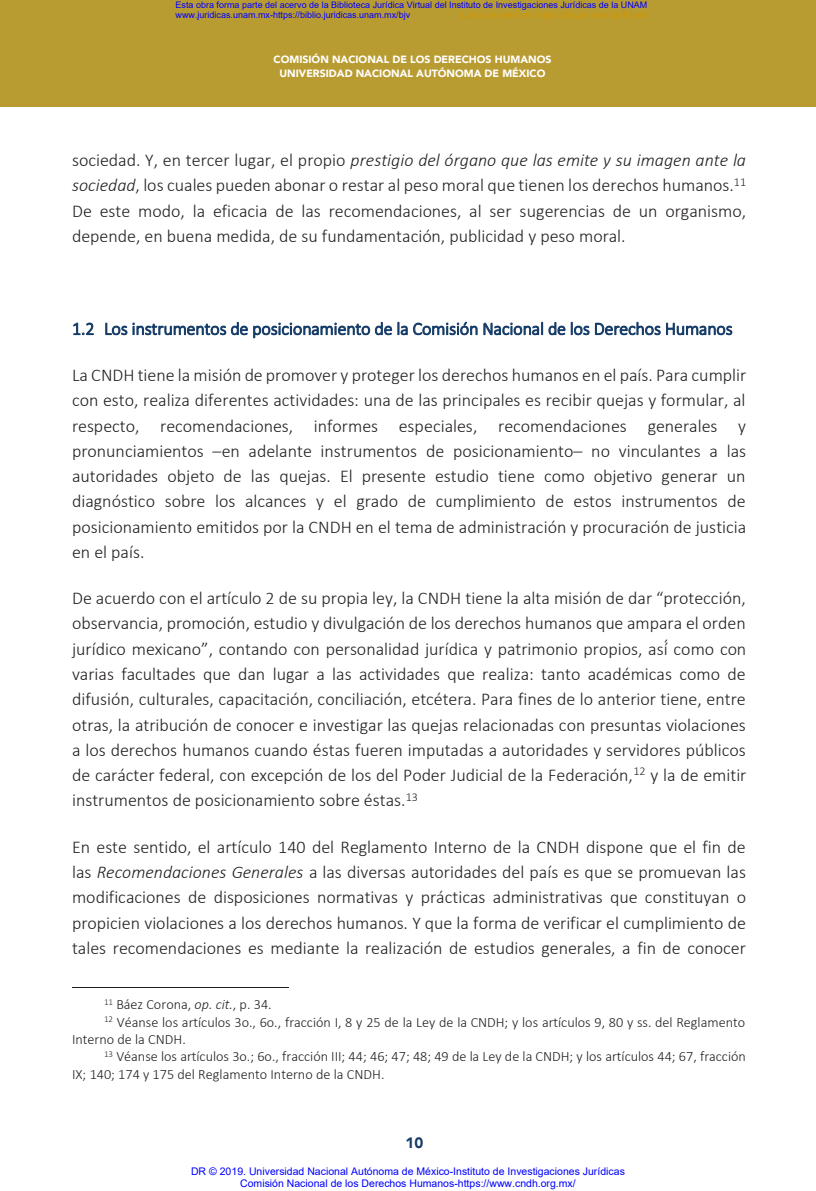
<style>
.page{position:relative;width:816px;height:1191px;background:#fff}
.page>*{position:absolute;margin:0;border:0;box-sizing:border-box;transform-origin:0 0}
.t1{font:300 18px/25.2px "Calibri";color:#231f20;text-align:justify}
.t2{font:300 18px "Calibri";letter-spacing:-.01em;color:#163c68}
.t3{font:900 15px "Avenir";color:#163c68}
.t4{font:300 14.25px "Calibri";color:#231f20}
.t5{font:10.5px/12.6px "Arial";color:#00f;text-align:center}
.t6{font:900 10.5px/13.5px "Avenir";color:#fff;text-align:center}
.t7{font:9px/10.8px "Arial";color:#00f}
.t8{font:9px "Arial";color:#cf9605}
.s1{font-style:italic}
</style>
<div class="page">
<div style="left:0;top:0;width:816px;height:106px;background:#b99c31"></div>
<svg style="left:73px;top:322px;width:21px;height:13px"></svg>
<svg style="left:105px;top:321px;width:627px;height:17px"></svg>
<hr style="left:72px;top:986px;width:216px;height:1px;background:#231f20">
<p class="t7" style="left:176px;top:-1px;width:473px">Esta obra forma parte del acervo de la Biblioteca Jurídica Virtual del Instituto de Investigaciones Jurídicas de la UNAM www.juridicas.unam.mx-https://biblio.juridicas.unam.mx/bjv</p>
<p class="t8" style="left:461px;top:9px;width:188px">Libro completo en: https://tinyurl.com/2p9hjneb</p>
<p class="t6" style="left:273px;top:52px;width:279px">COMISIÓN NACIONAL DE LOS DERECHOS HUMANOS<br>UNIVERSIDAD NACIONAL AUTÓNOMA DE MÉXICO</p>
<p class="t1" style="left:72px;top:147px;width:676px">sociedad. Y, en tercer lugar, el propio <span class="s1">prestigio del órgano que las emite y su imagen ante la sociedad</span>, los cuales pueden abonar o restar al peso moral que tienen los derechos humanos.<sup>11<br></sup>De este modo, la eficacia de las recomendaciones, al ser sugerencias de un organismo, depende, en buena medida, de su fundamentación, publicidad y peso moral.</p>
<p class="t2" style="left:72px;top:317px;width:662px">1.2 Los instrumentos de posicionamiento de la Comisión Nacional de los Derechos Humanos</p>
<p class="t1" style="left:72px;top:362px;width:676px">La CNDH tiene la misión de promover y proteger los derechos humanos en el país. Para cumplir con esto, realiza diferentes actividades: una de las principales es recibir quejas y formular, al respecto, recomendaciones, informes especiales, recomendaciones generales y pronunciamientos –en adelante instrumentos de posicionamiento– no vinculantes a las autoridades objeto de las quejas. El presente estudio tiene como objetivo generar un diagnóstico sobre los alcances y el grado de cumplimiento de estos instrumentos de posicionamiento emitidos por la CNDH en el tema de administración y procuración de justicia en el país.</p>
<p class="t1" style="left:72px;top:585px;width:676px">De acuerdo con el artículo 2 de su propia ley, la CNDH tiene la alta misión de dar “protección, observancia, promoción, estudio y divulgación de los derechos humanos que ampara el orden jurídico mexicano”, contando con personalidad jurídica y patrimonio propios, así ́como con varias facultades que dan lugar a las actividades que realiza: tanto académicas como de difusión, culturales, capacitación, conciliación, etcétera. Para fines de lo anterior tiene, entre otras, la atribución de conocer e investigar las quejas relacionadas con presuntas violaciones a los derechos humanos cuando éstas fueren imputadas a autoridades y servidores públicos de carácter federal, con excepción de los del Poder Judicial de la Federación,<sup>12</sup> y la de emitir instrumentos de posicionamiento sobre éstas.<sup>13</sup></p>
<p class="t1" style="left:72px;top:834px;width:675px">En este sentido, el artículo 140 del Reglamento Interno de la CNDH dispone que el fin de las <span class="s1">Recomendaciones Generales</span> a las diversas autoridades del país es que se promuevan las modificaciones de disposiciones normativas y prácticas administrativas que constituyan o propicien violaciones a los derechos humanos. Y que la forma de verificar el cumplimiento de tales recomendaciones es mediante la realización de estudios generales, a fin de conocer</p>
<p class="t4" style="left:131px;top:995px;width:6px">́</p>
<p class="t4" style="left:104px;top:1013px;width:643px"><sup>12</sup> Véanse los artículos 3o., 6o., fracción I, 8 y 25 de la Ley de la CNDH; y los artículos 9, 80 y ss. del Reglamento</p>
<p class="t4" style="left:72px;top:1030px;width:115px">Interno de la CNDH.</p>
<p class="t4" style="left:104px;top:1047px;width:643px"><sup>13</sup> Véanse los artículos 3o.; 6o., fracción III; 44; 46; 47; 48; 49 de la Ley de la CNDH; y los artículos 44; 67, fracción</p>
<p class="t4" style="left:72px;top:1065px;width:314px">IX; 140; 174 y 175 del Reglamento Interno de la CNDH.</p>
<p class="t4" style="left:104px;top:995px;width:169px"><sup>11</sup> Baez Corona, <span class="s1">op. cit.</span>, p. 34.</p>
<p class="t3" style="left:405px;top:1130px;width:19px">10</p>
<p class="t5" style="left:191px;top:1164px;width:435px">DR © 2019. Universidad Nacional Autónoma de México-Instituto de Investigaciones Jurídicas<br>Comisión Nacional de los Derechos Humanos-https://www.cndh.org.mx/</p>
</div>
